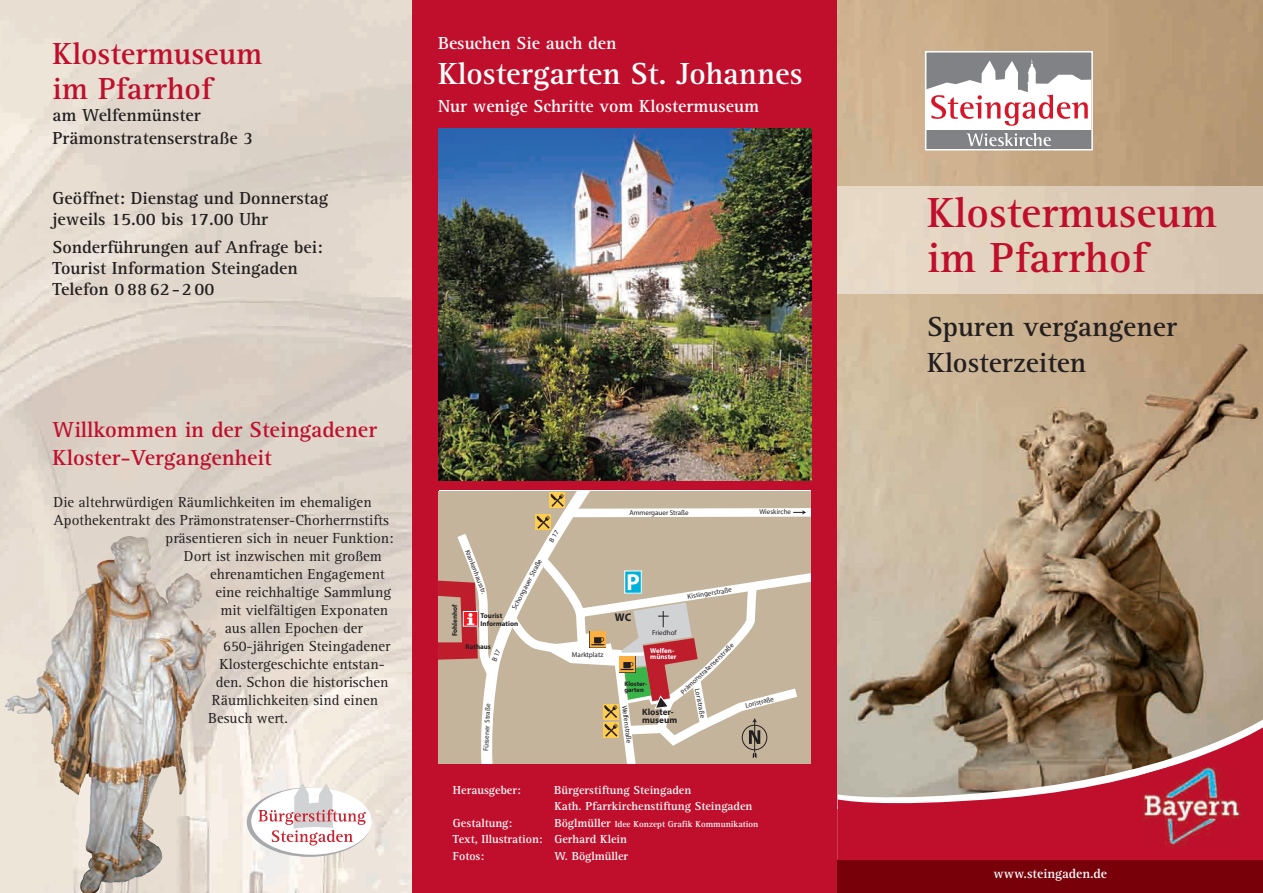
<style>
.page{position:relative;width:1263px;height:893px;background:#fff}
.page>*{position:absolute;margin:0;border:0;box-sizing:border-box;transform-origin:0 0}
.t1{font:700 43.5px/45px "Rotis Serif";color:#c00f2c}
.t2{font:700 31.5px "Rotis Serif";color:#fff}
.t3{font:700 31.5px/34.5px "Rotis Serif";color:#c00f2c}
.t4{font:700 28.5px/36px "Rotis Serif";color:#231f20}
.t5{font:700 22.5px/28.5px "Rotis Serif";color:#c00f2c}
.t6{font:700 18px/21px "Rotis Serif";color:#231f20}
.t7{font:700 18px "Rotis Serif";color:#fff}
.t8{font:15px "Rotis Serif";color:#231f20}
.t9{font:700 13.5px "Rotis Serif";color:#fff}
.t10{font:700 12px/16.5px "Rotis Serif";color:#fff}
.t11{font:700 11.1px "Myriad Pro";color:#231f20}
.t12{font:700 9.15px/7.8px "Myriad Pro";color:#231f20}
.t13{font:700 9px "Rotis Serif";color:#fff}
.t14{font:7.05px "Myriad Pro";color:#231f20}
.t15{font:700 7.05px/8.4px "Myriad Pro";color:#231f20}
.t16{font:700 7.05px/6px "Myriad Pro";color:#fff}
.t17{font:700 6.6px/5.6px "Myriad Pro";color:#231f20}
.s1{font-size:12px}
</style>
<div class="page">
<img style="left:0;top:0;width:412px;height:893px">
<div style="left:412px;top:0;width:426px;height:893px;background:#c00f2c"></div>
<img style="left:838px;top:0;width:425px;height:712px">
<svg style="left:247px;top:783px;width:122px;height:74px"></svg>
<svg style="left:838px;top:712px;width:425px;height:8px;background:#8d7b65"></svg>
<svg style="left:838px;top:720px;width:425px;height:140px;background:#b3595e"></svg>
<img style="left:838px;top:186px;width:425px;height:107px">
<div style="left:838px;top:860px;width:425px;height:33px;background:#770009"></div>
<img style="left:438px;top:128px;width:373px;height:352px">
<div style="left:926px;top:53px;width:165px;height:96px;background:#fff"></div>
<div style="left:926px;top:130px;width:165px;height:19px;background:#808285"></div>
<svg style="left:928px;top:54px;width:162px;height:72px"></svg>
<svg style="left:966px;top:133px;width:85px;height:13px"></svg>
<div style="left:925px;top:51px;width:168px;height:99px;border:2px solid #fff"></div>
<img style="left:4px;top:639px;width:49px;height:67px">
<img style="left:1142px;top:767px;width:100px;height:82px">
<svg style="left:439px;top:491px;width:371px;height:272px;background:#cab9a5"></svg>
<h2 class="t3" style="left:53px;top:40px;width:211px">Klostermuseum im Pfarrhof</h2>
<p class="t6" style="left:53px;top:106px;width:202px;line-height:22.5px">am Welfenmünster<br>Prämonstratenserstraße 3</p>
<p class="t6" style="left:53px;top:190px;width:277px">Geöffnet: Dienstag und Donnerstag jeweils 15.00 bis 17.00 Uhr</p>
<p class="t6" style="left:53px;top:238px;width:272px">Sonderführungen auf Anfrage bei:<br>Tourist Information Steingaden<br>Telefon 08862-200</p>
<p class="t7" style="left:438px;top:37px;width:180px">Besuchen Sie auch den</p>
<h2 class="t2" style="left:438px;top:63px;width:366px">Klostergarten St. Johannes</h2>
<p class="t7" style="left:438px;top:100px;width:323px">Nur wenige Schritte vom Klostermuseum</p>
<h3 class="t5" style="left:53px;top:417px;width:326px">Willkommen in der Steingadener<br>Kloster-Vergangenheit</h3>
<p class="t8" style="left:54px;top:497px;width:319px">Die altehrwürdigen Räumlichkeiten im ehemaligen</p>
<p class="t8" style="left:54px;top:515px;width:337px">Apothekentrakt des Prämonstratenser-Chorherrnstifts</p>
<p class="t8" style="left:166px;top:533px;width:229px">präsentieren sich in neuer Funktion:</p>
<p class="t8" style="left:184px;top:551px;width:199px">Dort ist inzwischen mit großem</p>
<p class="t8" style="left:210px;top:569px;width:176px">ehrenamtichen Engagement</p>
<p class="t8" style="left:215px;top:587px;width:177px">eine reichhaltige Sammlung</p>
<p class="t8" style="left:220px;top:605px;width:169px">mit vielfältigen Exponaten</p>
<p class="t8" style="left:225px;top:623px;width:139px">aus allen Epochen der</p>
<p class="t8" style="left:223px;top:641px;width:169px">650-jährigen Steingadener</p>
<p class="t8" style="left:219px;top:659px;width:167px">Klostergeschichte entstan-</p>
<p class="t8" style="left:216px;top:677px;width:174px">den. Schon die historischen</p>
<p class="t8" style="left:212px;top:695px;width:168px">Räumlichkeiten sind einen</p>
<p class="t8" style="left:208px;top:713px;width:81px">Besuch wert.</p>
<p class="t14" style="left:469px;top:549px;width:48px;rotate:68deg">Krankenhausstr.</p>
<p class="t14" style="left:512px;top:608px;width:57px;rotate:-62deg">Schongauer Straße</p>
<p class="t15" style="left:451px;top:636px;width:34px;rotate:-90deg">Fohlenhof</p>
<p class="t15" style="left:480px;top:612px;width:39px">Tourist<br>Information</p>
<p class="t15" style="left:465px;top:642px;width:27px">Rathaus</p>
<p class="t14" style="left:483px;top:751px;width:49px;rotate:-87deg">Füssener Straße</p>
<p class="t14" style="left:629px;top:510px;width:61px">Ammergauer Straße</p>
<p class="t14" style="left:759px;top:509px;width:33px">Wieskirche</p>
<p class="t14" style="left:572px;top:652px;width:33px">Marktplatz</p>
<p class="t11" style="left:615px;top:613px;width:18px">WC</p>
<p class="t14" style="left:687px;top:594px;width:46px;rotate:-9deg">Kissingerstraße</p>
<p class="t14" style="left:652px;top:630px;width:26px">Friedhof</p>
<p class="t14" style="left:680px;top:691px;width:72px;rotate:-44deg">Prämonstratenserstraße</p>
<p class="t16" style="left:650px;top:649px;width:28px">Welfen&shy;münster</p>
<p class="t17" style="left:624px;top:682px;width:24px">Kloster&shy;garten</p>
<p class="t12" style="left:642px;top:709px;width:37px">Kloster&shy;museum</p>
<p class="t14" style="left:700px;top:688px;width:31px;rotate:79deg">Loristraße</p>
<p class="t14" style="left:745px;top:703px;width:31px;rotate:-15deg">Loristraße</p>
<p class="t14" style="left:627px;top:705px;width:40px;rotate:83deg">Welfenstraße</p>
<p class="t10" style="left:453px;top:783px;width:69px">Herausgeber:</p>
<p class="t10" style="left:554px;top:783px;width:200px">Bürgerstiftung Steingaden<br>Kath. Pfarrkirchenstiftung Steingaden</p>
<p class="t10" style="left:453px;top:816px;width:61px">Gestaltung:</p>
<p class="t13" style="left:554px;top:821px;width:206px"><span class="s1">Böglmüller</span> Idee Konzept Grafik Kommunikation</p>
<p class="t10" style="left:453px;top:832px;width:176px">Text, Illustration: Gerhard Klein<br>Fotos:</p>
<p class="t10" style="left:554px;top:849px;width:75px">W. Böglmüller</p>
<h1 class="t1" style="left:927px;top:194px;width:291px">Klostermuseum im Pfarrhof</h1>
<h3 class="t4" style="left:927px;top:311px;width:252px">Spuren vergangener<br>Klosterzeiten</h3>
<p class="t9" style="left:994px;top:869px;width:115px">www.steingaden.de</p>
</div>
